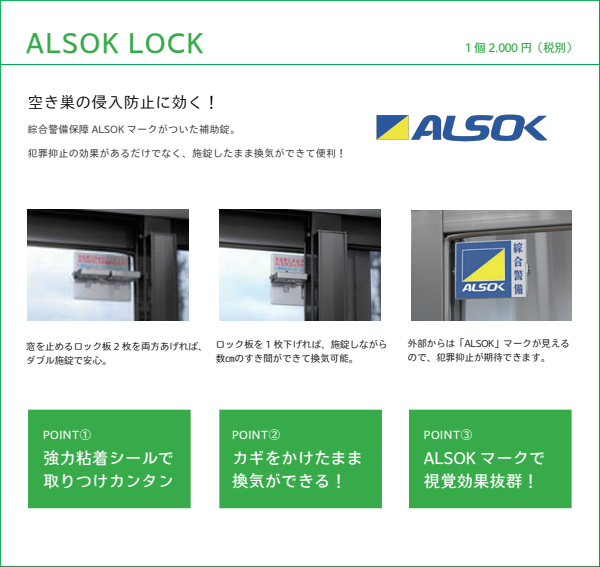
<style>
.page{position:relative;width:600px;height:567px;background:#fff}
.page>*{position:absolute;margin:0;border:0;box-sizing:border-box;transform-origin:0 0}
.t1{font:27.6px "Kai Luna Medium TT";letter-spacing:.05em;color:#37aa49}
.t2{font:16.4px/22.8px "Kai Luna Medium TT";color:#fff}
.t3{font:16px "Kai Luna Light TT";color:#000}
.t4{font:12px "Kai Luna Medium TT";color:#37aa49}
.t5{font:11.6px "Kai Luna Medium TT";letter-spacing:.05em;color:#fff}
.t6{font:10.4px "Kai Luna Light TT";color:#231f20}
.t7{font:10px/14px "Kai Luna Light TT";letter-spacing:-.05em;color:#000}
</style>
<div class="page">
<hr style="left:0;top:64px;width:600px;height:1px;background:#00a54f">
<hr style="left:1px;top:0;width:599px;height:1px;background:#00a54f">
<hr style="left:0;top:566px;width:600px;height:1px;background:#00a54f">
<hr style="left:0;top:0;width:1px;height:567px;background:#00a54f">
<hr style="left:599px;top:0;width:1px;height:567px;background:#00a54f">
<img style="left:376px;top:115px;width:171px;height:26px">
<div style="left:28px;top:410px;width:163px;height:98px;background:#37aa49"></div>
<div style="left:219px;top:410px;width:163px;height:98px;background:#37aa49"></div>
<div style="left:409px;top:410px;width:163px;height:98px;background:#37aa49"></div>
<img style="left:220px;top:209px;width:161px;height:111px">
<img style="left:28px;top:209px;width:161px;height:112px">
<img style="left:411px;top:210px;width:160px;height:111px">
<h1 class="t1" style="left:26px;top:29px;width:178px">ALSOK LOCK</h1>
<h3 class="t3" style="left:28px;top:94px;width:193px">空き巣の侵入防止に効く！</h3>
<p class="t6" style="left:28px;top:124px;width:214px">綜合警備保障 ALSOK マークがついた補助錠。</p>
<p class="t6" style="left:28px;top:148px;width:321px">犯罪抑止の効果があるだけでなく、施錠したまま換気ができて便利！</p>
<p class="t4" style="left:465px;top:42px;width:115px">1 個 2,000 円（税別）</p>
<p class="t7" style="left:26px;top:339px;width:183px">窓を止めるロック板 2 枚を両方あげれば、ダブル施錠で安心。</p>
<p class="t7" style="left:216px;top:337px;width:174px">ロック板を 1 枚下げれば、施錠しながら数㎝のすき間ができて換気可能。</p>
<p class="t7" style="left:408px;top:336px;width:164px">外部からは「ALSOK」マークが見えるので、犯罪抑止が期待できます。</p>
<p class="t5" style="left:43px;top:429px;width:50px">POINT①</p>
<p class="t5" style="left:232px;top:429px;width:50px">POINT②</p>
<h2 class="t2" style="left:232px;top:447px;width:133px">カギをかけたまま換気ができる！</h2>
<h2 class="t2" style="left:424px;top:447px;width:133px">ALSOK マークで視覚効果抜群！　</h2>
<p class="t5" style="left:424px;top:429px;width:50px">POINT③</p>
<h2 class="t2" style="left:43px;top:447px;width:133px">強力粘着シールで取りつけカンタン</h2>
</div>
